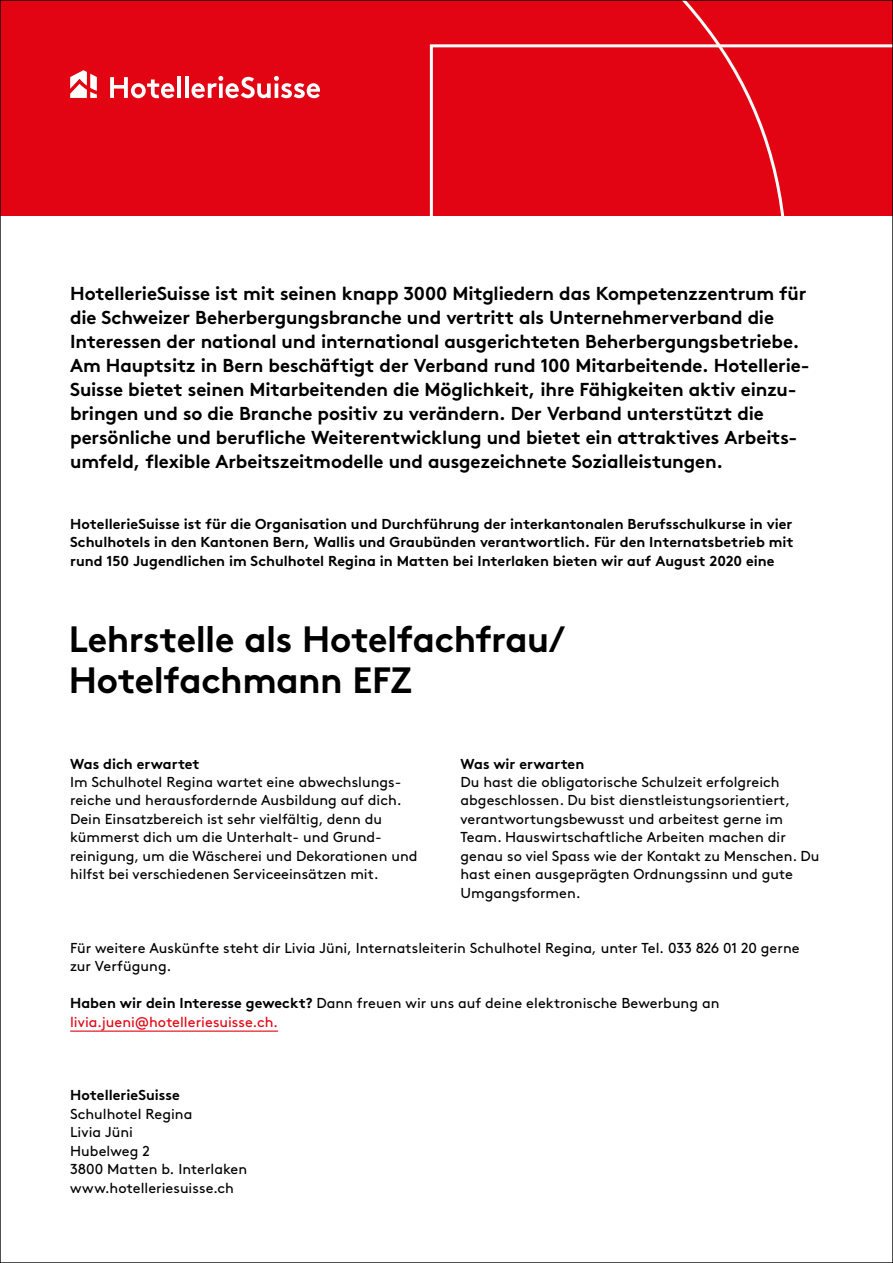
<style>
.page{position:relative;width:893px;height:1263px;background:#fff}
.page>*{position:absolute;margin:0;border:0;box-sizing:border-box;transform-origin:0 0}
.t1{font:700 36.6px/40.2px "Brown Std";letter-spacing:-.015em;color:#000}
.t2{font:700 18.75px/24px "Brown Std";letter-spacing:-.01em;color:#000}
.t3{font:14.4px/18.5px "Brown Std";color:#000}
.t4{font:700 14.4px/18.5px "Brown Std";color:#000;text-align:justify}
.s1{font-weight:700}
.s2{color:#e30413}
</style>
<div class="page">
<div style="left:2px;top:2px;width:889px;height:213px;background:#e30413"></div>
<hr style="left:70px;top:1030px;width:208px;height:2px;background:#e30413">
<svg style="left:110px;top:77px;width:64px;height:21px"></svg>
<hr style="left:177px;top:77px;width:4px;height:21px;background:#fff">
<hr style="left:185px;top:77px;width:4px;height:21px;background:#fff">
<svg style="left:191px;top:76px;width:129px;height:22px"></svg>
<svg style="left:70px;top:70px;width:27px;height:28px"></svg>
<p class="t2" style="left:70px;top:281px;width:741px">HotellerieSuisse ist mit seinen knapp 3000 Mitgliedern das Kompetenzzentrum für die Schweizer Beherbergungsbranche und vertritt als Unternehmerverband die Interessen der national und international ausgerichteten Beherbergungsbetriebe.<br>Am Hauptsitz in Bern beschäftigt der Verband rund 100 Mitarbeitende. Hotellerie-Suisse bietet seinen Mitarbeitenden die Möglichkeit, ihre Fähigkeiten aktiv einzu&shy;bringen und so die Branche positiv zu verändern. Der Verband unterstützt die persönliche und berufliche Weiterentwicklung und bietet ein attraktives Arbeits&shy;umfeld, flexible Arbeitszeitmodelle und ausgezeichnete Sozialleistungen.</p>
<p class="t4" style="left:70px;top:514px;width:725px">HotellerieSuisse ist für die Organisation und Durchführung der interkantonalen Berufsschulkurse in vier Schulhotels in den Kantonen Bern, Wallis und Graubünden verantwortlich. Für den Internatsbetrieb mit rund 150 Jugendlichen im Schulhotel Regina in Matten bei Interlaken bieten wir auf August 2020 eine</p>
<h1 class="t1" style="left:69px;top:619px;width:498px">Lehrstelle als Hotelfachfrau/<br>Hotelfachmann EFZ</h1>
<p class="t4" style="left:70px;top:754px;width:131px">Was dich erwartet</p>
<p class="t3" style="left:70px;top:773px;width:349px">Im Schulhotel Regina wartet eine abwechslungs&shy;reiche und herausfordernde Ausbildung auf dich.<br>Dein Einsatzbereich ist sehr vielfältig, denn du kümmerst dich um die Unterhalt- und Grund&shy;reinigung, um die Wäscherei und Dekorationen und hilfst bei verschiedenen Serviceeinsätzen mit.</p>
<p class="t4" style="left:460px;top:754px;width:125px">Was wir erwarten</p>
<p class="t3" style="left:460px;top:773px;width:360px">Du hast die obligatorische Schulzeit erfolgreich abgeschlossen. Du bist dienstleistungsorientiert, verantwortungsbewusst und arbeitest gerne im Team. Hauswirtschaftliche Arbeiten machen dir genau so viel Spass wie der Kontakt zu Menschen. Du hast einen ausgeprägten Ordnungssinn und gute Umgangsformen.</p>
<p class="t3" style="left:70px;top:939px;width:731px">Für weitere Auskünfte steht dir Livia Jüni, Internatsleiterin Schulhotel Regina, unter Tel. 033 826 01 20 gerne zur Verfügung.</p>
<p class="t3" style="left:70px;top:994px;width:651px"><span class="s1">Haben wir dein Interesse geweckt?</span> Dann freuen wir uns auf deine elektronische Bewerbung an <span class="s2">livia.jueni@hotelleriesuisse.ch.</span></p>
<p class="t4" style="left:70px;top:1086px;width:111px">HotellerieSuisse</p>
<p class="t3" style="left:70px;top:1105px;width:179px">Schulhotel Regina<br>Livia Jüni<br>Hubelweg 2<br>3800 Matten b. Interlaken www.hotelleriesuisse.ch</p>
</div>
